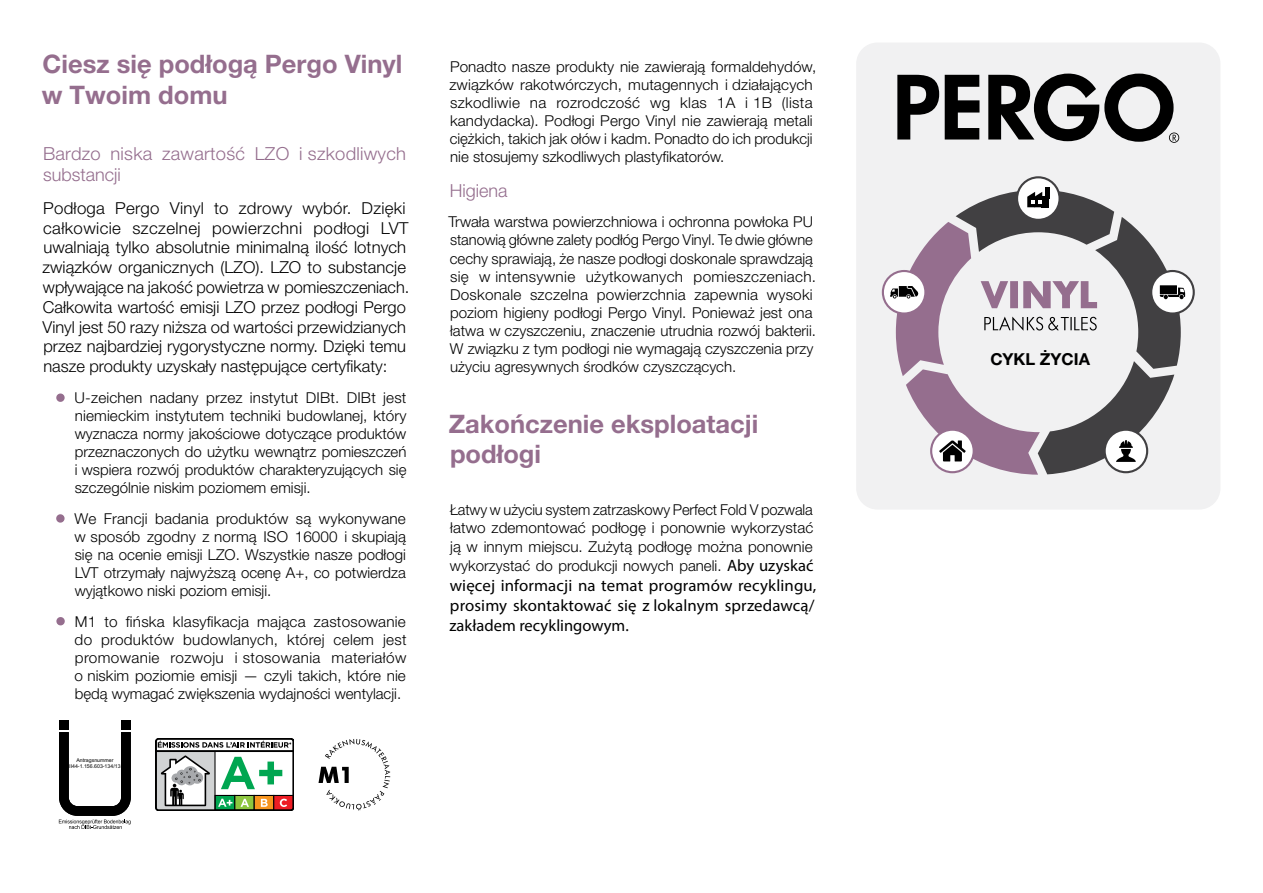
<style>
.page{position:relative;width:1263px;height:893px;background:#fff}
.page>*{position:absolute;margin:0;border:0;box-sizing:border-box;transform-origin:0 0}
.t1{font:700 25.5px/30.6px "Helvetica Neue LT Pro";color:#956e8e}
.t2{font:300 18px/21.6px "Helvetica Neue LT Pro";letter-spacing:.015em;color:#956e8e}
.t3{font:300 16.5px/19.8px "Helvetica Neue LT Pro";color:#000}
.t4{font:16.5px/19.8px "Myriad Pro";color:#000;text-align:justify}
.t5{font:700 16.5px "Helvetica Neue LT Pro";color:#000}
.t6{font:300 15px/18px "Helvetica Neue LT Pro";color:#000;text-align:justify}
.t7{font:5.25px/6.3px "Arial";color:#000;text-align:center}
.s1{color:#956e8e}
.s2{font-family:"Myriad Pro";font-weight:400;font-size:16.5px}
</style>
<div class="page">
<div style="left:856px;top:43px;width:364px;height:467px;background:#f1f1f2;border-radius:21px"></div>
<svg style="left:897px;top:75px;width:42px;height:65px"></svg>
<svg style="left:945px;top:75px;width:34px;height:65px"></svg>
<svg style="left:988px;top:74px;width:191px;height:69px"></svg>
<div style="left:59px;top:720px;width:10px;height:10px;background:#000"></div>
<div style="left:121px;top:720px;width:10px;height:10px;background:#000"></div>
<svg style="left:59px;top:732px;width:72px;height:97px"></svg>
<svg style="left:318px;top:739px;width:72px;height:71px"></svg>
<svg style="left:155px;top:739px;width:139px;height:71px"></svg>
<svg style="left:1151px;top:271px;width:43px;height:43px"></svg>
<div style="left:1150px;top:270px;width:45px;height:45px;border:2px solid #414042;border-radius:50%"></div>
<svg style="left:1017px;top:177px;width:42px;height:43px"></svg>
<div style="left:1016px;top:176px;width:45px;height:45px;border:2px solid #414042;border-radius:50%"></div>
<hr style="left:1045px;top:187px;width:4px;height:11px;background:#000">
<svg style="left:883px;top:271px;width:42px;height:43px"></svg>
<div style="left:882px;top:270px;width:44px;height:45px;border:2px solid #956e8e;border-radius:50%"></div>
<svg style="left:890px;top:190px;width:295px;height:285px"></svg>
<h1 class="t1" style="left:42px;top:49px;width:362px">Ciesz się podłogą Pergo Vinyl w Twoim domu</h1>
<p class="t2" style="left:43px;top:142px;width:364px">Bardzo niska zawartość LZO i szkodliwych substancji</p>
<p class="t3" style="left:42px;top:198px;width:368px">Podłoga Pergo Vinyl to zdrowy wybór. Dzięki całkowicie szczelnej powierzchni podłogi LVT uwalniają tylko absolutnie minimalną ilość lotnych związków organicznych (LZO). LZO to substancje wpływające na jakość powietrza w pomieszczeniach.<br>Całkowita wartość emisji LZO przez podłogi Pergo Vinyl jest 50 razy niższa od wartości przewidzianych przez najbardziej rygorystyczne normy. Dzięki temu nasze produkty uzyskały następujące certyfikaty:</p>
<p class="t6" style="left:75px;top:388px;width:333px;text-indent:-18px"><span class="s1">•</span> U-zeichen nadany przez instytut DIBt. DIBt jest niemieckim instytutem techniki budowlanej, który wyznacza normy jakościowe dotyczące produktów przeznaczonych do użytku wewnątrz pomieszczeń i wspiera rozwój produktów charakteryzujących się szczególnie niskim poziomem emisji.</p>
<p class="t6" style="left:75px;top:509px;width:333px;text-indent:-18px"><span class="s1">•</span> We Francji badania produktów są wykonywane w sposób zgodny z normą ISO 16000 i skupiają się na ocenie emisji LZO. Wszystkie nasze podłogi LVT otrzymały najwyższą ocenę A+, co potwierdza wyjątkowo niski poziom emisji.</p>
<p class="t6" style="left:74px;top:612px;width:334px;text-indent:-18px"><span class="s1">•</span> M1 to fińska klasyfikacja mająca zastosowanie do produktów budowlanych, której celem jest promowanie rozwoju i stosowania materiałów o niskim poziomie emisji — czyli takich, które nie będą wymagać zwiększenia wydajności wentylacji.</p>
<p class="t7" style="left:69px;top:757px;width:53px">Antragsnummer<br>II44-1.156.603-134/13</p>
<p class="t6" style="left:449px;top:58px;width:368px;text-align:left">Ponadto nasze produkty nie zawierają formaldehydów, związków rakotwórczych, mutagennych i działających szkodliwie na rozrodczość wg klas 1A i 1B (lista kandydacka). Podłogi Pergo Vinyl nie zawierają metali ciężkich, takich jak ołów i kadm. Ponadto do ich produkcji nie stosujemy szkodliwych plastyfikatorów.</p>
<p class="t2" style="left:450px;top:179px;width:59px">Higiena</p>
<p class="t6" style="left:448px;top:213px;width:369px;text-align:left">Trwała warstwa powierzchniowa i ochronna powłoka PU stanowią główne zalety podłóg Pergo Vinyl. Te dwie główne cechy sprawiają, że nasze podłogi doskonale sprawdzają się w intensywnie użytkowanych pomieszczeniach.<br>Doskonale szczelna powierzchnia zapewnia wysoki poziom higieny podłogi Pergo Vinyl. Ponieważ jest ona łatwa w czyszczeniu, znaczenie utrudnia rozwój bakterii.<br>W związku z tym podłogi nie wymagają czyszczenia przy użyciu agresywnych środków czyszczących.</p>
<h1 class="t1" style="left:449px;top:408px;width:311px">Zakończenie eksploatacji podłogi</h1>
<p class="t6" style="left:450px;top:501px;width:365px">Łatwy w użyciu system zatrzaskowy Perfect Fold V pozwala łatwo zdemontować podłogę i ponownie wykorzystać ją w innym miejscu. Zużytą podłogę można ponownie</p>
<p class="t6" style="left:450px;top:557px;width:365px">wykorzystać do produkcji nowych paneli. <span class="s2">Aby uzyskać</span></p>
<p class="t4" style="left:450px;top:575px;width:368px">więcej informacji na temat programów recyklingu, prosimy skontaktować się z lokalnym sprzedawcą/ zakładem recyklingowym.</p>
<p class="t5" style="left:990px;top:349px;width:101px">CYKL ŻYCIA</p>
</div>
